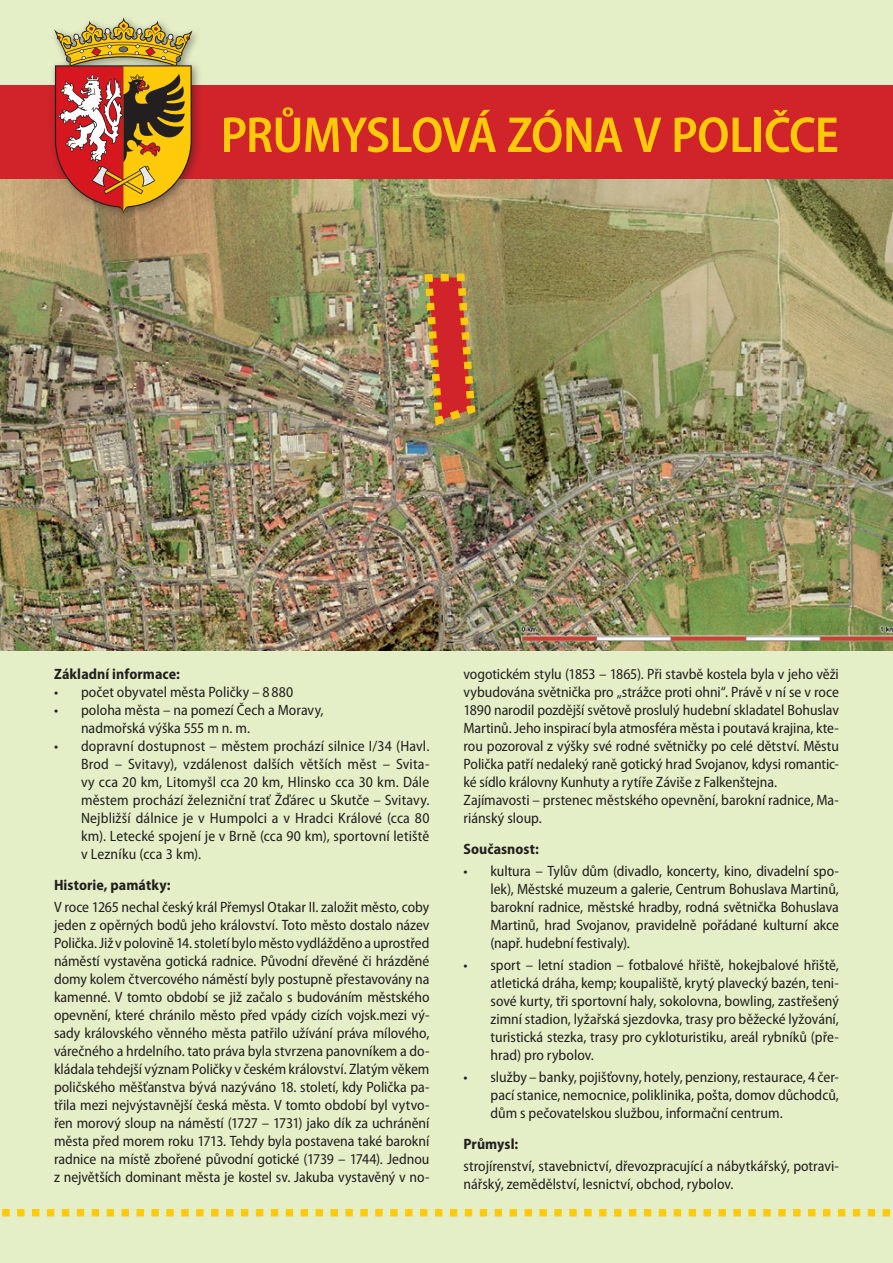
<style>
.page{position:relative;width:893px;height:1263px;background:#e5efc7}
.page>*{position:absolute;margin:0;border:0;box-sizing:border-box;transform-origin:0 0}
.t1{font:600 semi-condensed 51px "Myriad Pro";letter-spacing:-.02em;color:#feca0a}
.t2{font:semi-condensed 15px/18px "Myriad Pro";color:#231f20;text-align:justify}
.t3{font:700 semi-condensed 15px "Myriad Pro";letter-spacing:.005em;color:#231f20}
</style>
<div class="page">
<img style="left:0;top:179px;width:893px;height:472px">
<img style="left:420px;top:270px;width:59px;height:161px">
<div style="left:0;top:85px;width:893px;height:94px;background:#d1232a"></div>
<div style="left:48px;top:11px;width:153px;height:209px;background:#231f20;opacity:.47"></div>
<svg style="left:54px;top:17px;width:138px;height:197px"></svg>
<svg style="left:2px;top:1209px;width:889px;height:7px"></svg>
<p class="t1" style="left:221px;top:107px;width:620px">PRŮMYSLOVÁ ZÓNA V POLIČCE</p>
<p class="t3" style="left:54px;top:665px;width:128px">Základní informace:</p>
<p class="t2" style="left:54px;top:683px;width:241px">• počet obyvatel města Poličky – 8 880</p>
<p class="t2" style="left:81px;top:701px;width:244px;text-indent:-27px">• poloha města – na pomezí Čech a Moravy, nadmořská výška 555 m n. m.</p>
<p class="t2" style="left:81px;top:737px;width:350px;text-indent:-27px">• dopravní dostupnost – městem prochází silnice I/34 (Havl.<br>Brod – Svitavy), vzdálenost dalších větších měst – Svita&shy;vy cca 20 km, Litomyšl cca 20 km, Hlinsko cca 30 km. Dále městem prochází železniční trať Žďárec u Skutče – Svitavy.<br>Nejbližší dálnice je v Humpolci a v Hradci Králové (cca 80 km). Letecké spojení je v Brně (cca 90 km), sportovní letiště v Lezníku (cca 3 km).</p>
<p class="t3" style="left:54px;top:876px;width:118px">Historie, památky:</p>
<p class="t2" style="left:54px;top:898px;width:377px">V roce 1265 nechal český král Přemysl Otakar II. založit město, coby jeden z opěrných bodů jeho království. Toto město dostalo název Polička. Již v polovině 14. století bylo město vydlážděno a uprostřed náměstí vystavěna gotická radnice. Původní dřevěné či hrázděné domy kolem čtvercového náměstí byly postupně přestavovány na kamenné. V tomto období se již začalo s budováním městského opevnění, které chránilo město před vpády cizích vojsk.mezi vý&shy;sady královského věnného města patřilo užívání práva mílového, várečného a hrdelního. tato práva byla stvrzena panovníkem a do&shy;kládala tehdejší význam Poličky v českém království. Zlatým věkem poličského měšťanstva bývá nazýváno 18. století, kdy Polička pa&shy;třila mezi nejvýstavnější česká města. V tomto období byl vytvo&shy;řen morový sloup na náměstí (1727 – 1731) jako dík za uchránění města před morem roku 1713. Tehdy byla postavena také barokní radnice na místě zbořené původní gotické (1739 – 1744). Jednou z největších dominant města je kostel sv. Jakuba vystavěný v no-</p>
<p class="t2" style="left:463px;top:665px;width:377px">vogotickém stylu (1853 – 1865). Při stavbě kostela byla v jeho věži vybudována světnička pro „strážce proti ohni“. Právě v ní se v roce 1890 narodil pozdější světově proslulý hudební skladatel Bohuslav Martinů. Jeho inspirací byla atmosféra města i poutavá krajina, kte&shy;rou pozoroval z výšky své rodné světničky po celé dětství. Městu Polička patří nedaleký raně gotický hrad Svojanov, kdysi romantic&shy;ké sídlo královny Kunhuty a rytíře Záviše z Falkenštejna.</p>
<p class="t2" style="left:463px;top:791px;width:377px">Zajímavosti – prstenec městského opevnění, barokní radnice, Ma&shy;riánský sloup.</p>
<p class="t3" style="left:463px;top:840px;width:77px">Současnost:</p>
<p class="t2" style="left:490px;top:862px;width:350px;text-indent:-27px">• kultura – Tylův dům (divadlo, koncerty, kino, divadelní spo&shy;lek), Městské muzeum a galerie, Centrum Bohuslava Martinů, barokní radnice, městské hradby, rodná světnička Bohuslava Martinů, hrad Svojanov, pravidelně pořádané kulturní akce (např. hudební festivaly).</p>
<p class="t2" style="left:490px;top:956px;width:350px;text-indent:-27px">• sport – letní stadion – fotbalové hřiště, hokejbalové hřiště, atletická dráha, kemp; koupaliště, krytý plavecký bazén, teni&shy;sové kurty, tři sportovní haly, sokolovna, bowling, zastřešený zimní stadion, lyžařská sjezdovka, trasy pro běžecké lyžování, turistická stezka, trasy pro cykloturistiku, areál rybníků (pře&shy;hrad) pro rybolov.</p>
<p class="t2" style="left:490px;top:1069px;width:350px;text-indent:-27px">• služby – banky, pojišťovny, hotely, penziony, restaurace, 4 čer&shy;pací stanice, nemocnice, poliklinika, pošta, domov důchodců, dům s pečovatelskou službou, informační centrum.</p>
<p class="t3" style="left:463px;top:1136px;width:56px">Průmysl:</p>
<p class="t2" style="left:463px;top:1158px;width:377px">strojírenství, stavebnictví, dřevozpracující a nábytkářský, potravi&shy;nářský, zemědělství, lesnictví, obchod, rybolov.</p>
</div>
